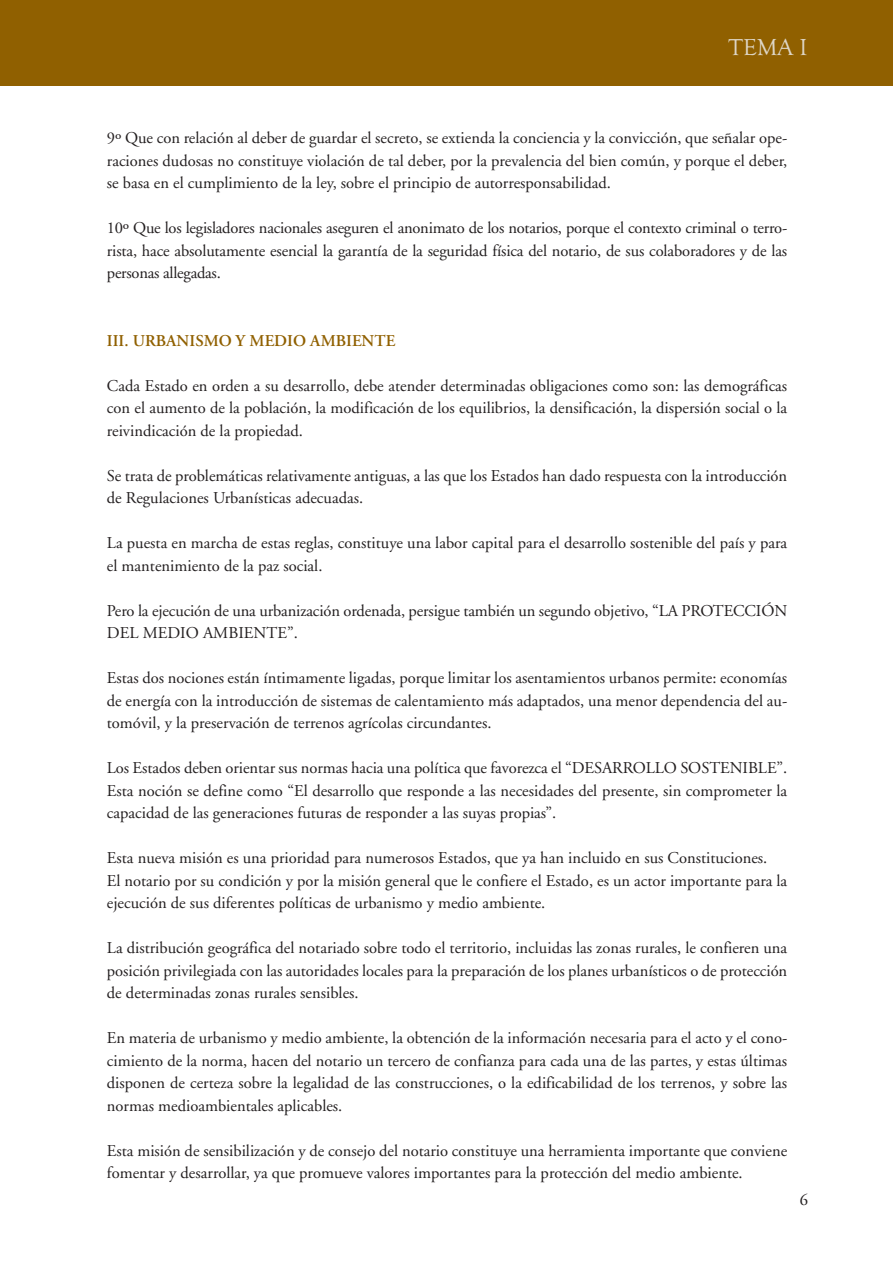
<style>
.page{position:relative;width:893px;height:1263px;background:#fff}
.page>*{position:absolute;margin:0;border:0;box-sizing:border-box;transform-origin:0 0}
.t1{font:23.85px "Goudy Old Style T";color:#ded6c6}
.t2{font:16.5px/22.5px "Adobe Garamond";color:#231f20;text-align:justify}
.t3{font:600 16.5px "Adobe Garamond";color:#906000}
</style>
<div class="page">
<div style="left:0;top:0;width:893px;height:85px;background:#906000"></div>
<h1 class="t1" style="left:729px;top:33px;width:80px">TEMA I</h1>
<p class="t2" style="left:107px;top:128px;width:682px">9º Que con relación al deber de guardar el secreto, se extienda la conciencia y la convicción, que señalar ope&shy;raciones dudosas no constituye violación de tal deber, por la prevalencia del bien común, y porque el deber, se basa en el cumplimiento de la ley, sobre el principio de autorresponsabilidad.</p>
<p class="t2" style="left:107px;top:218px;width:682px">10º Que los legisladores nacionales aseguren el anonimato de los notarios, porque el contexto criminal o terro&shy;rista, hace absolutamente esencial la garantía de la seguridad física del notario, de sus colaboradores y de las personas allegadas.</p>
<p class="t3" style="left:107px;top:334px;width:290px">III. URBANISMO Y MEDIO AMBIENTE</p>
<p class="t2" style="left:107px;top:376px;width:682px">Cada Estado en orden a su desarrollo, debe atender determinadas obligaciones como son: las demográficas con el aumento de la población, la modificación de los equilibrios, la densificación, la dispersión social o la reivindicación de la propiedad.</p>
<p class="t2" style="left:107px;top:466px;width:682px">Se trata de problemáticas relativamente antiguas, a las que los Estados han dado respuesta con la introducción de Regulaciones Urbanísticas adecuadas.</p>
<p class="t2" style="left:107px;top:533px;width:682px">La puesta en marcha de estas reglas, constituye una labor capital para el desarrollo sostenible del país y para el mantenimiento de la paz social.</p>
<p class="t2" style="left:107px;top:601px;width:682px">Pero la ejecución de una urbanización ordenada, persigue también un segundo objetivo, “LA PROTECCIÓN<br>DEL MEDIO AMBIENTE”.</p>
<p class="t2" style="left:107px;top:668px;width:682px">Estas dos nociones están íntimamente ligadas, porque limitar los asentamientos urbanos permite: economías de energía con la introducción de sistemas de calentamiento más adaptados, una menor dependencia del au&shy;tomóvil, y la preservación de terrenos agrícolas circundantes.</p>
<p class="t2" style="left:107px;top:758px;width:682px">Los Estados deben orientar sus normas hacia una política que favorezca el “DESARROLLO SOSTENIBLE”.<br>Esta noción se define como “El desarrollo que responde a las necesidades del presente, sin comprometer la capacidad de las generaciones futuras de responder a las suyas propias”.</p>
<p class="t2" style="left:107px;top:848px;width:682px;text-align:left">Esta nueva misión es una prioridad para numerosos Estados, que ya han incluido en sus Constituciones.<br>El notario por su condición y por la misión general que le confiere el Estado, es un actor importante para la ejecución de sus diferentes políticas de urbanismo y medio ambiente.</p>
<p class="t2" style="left:107px;top:938px;width:682px">La distribución geográfica del notariado sobre todo el territorio, incluidas las zonas rurales, le confieren una posición privilegiada con las autoridades locales para la preparación de los planes urbanísticos o de protección de determinadas zonas rurales sensibles.</p>
<p class="t2" style="left:107px;top:1028px;width:682px">En materia de urbanismo y medio ambiente, la obtención de la información necesaria para el acto y el cono&shy;cimiento de la norma, hacen del notario un tercero de confianza para cada una de las partes, y estas últimas disponen de certeza sobre la legalidad de las construcciones, o la edificabilidad de los terrenos, y sobre las normas medioambientales aplicables.</p>
<p class="t2" style="left:107px;top:1141px;width:682px">Esta misión de sensibilización y de consejo del notario constituye una herramienta importante que conviene fomentar y desarrollar, ya que promueve valores importantes para la protección del medio ambiente.</p>
<p class="t2" style="left:800px;top:1190px;width:10px">6</p>
</div>
